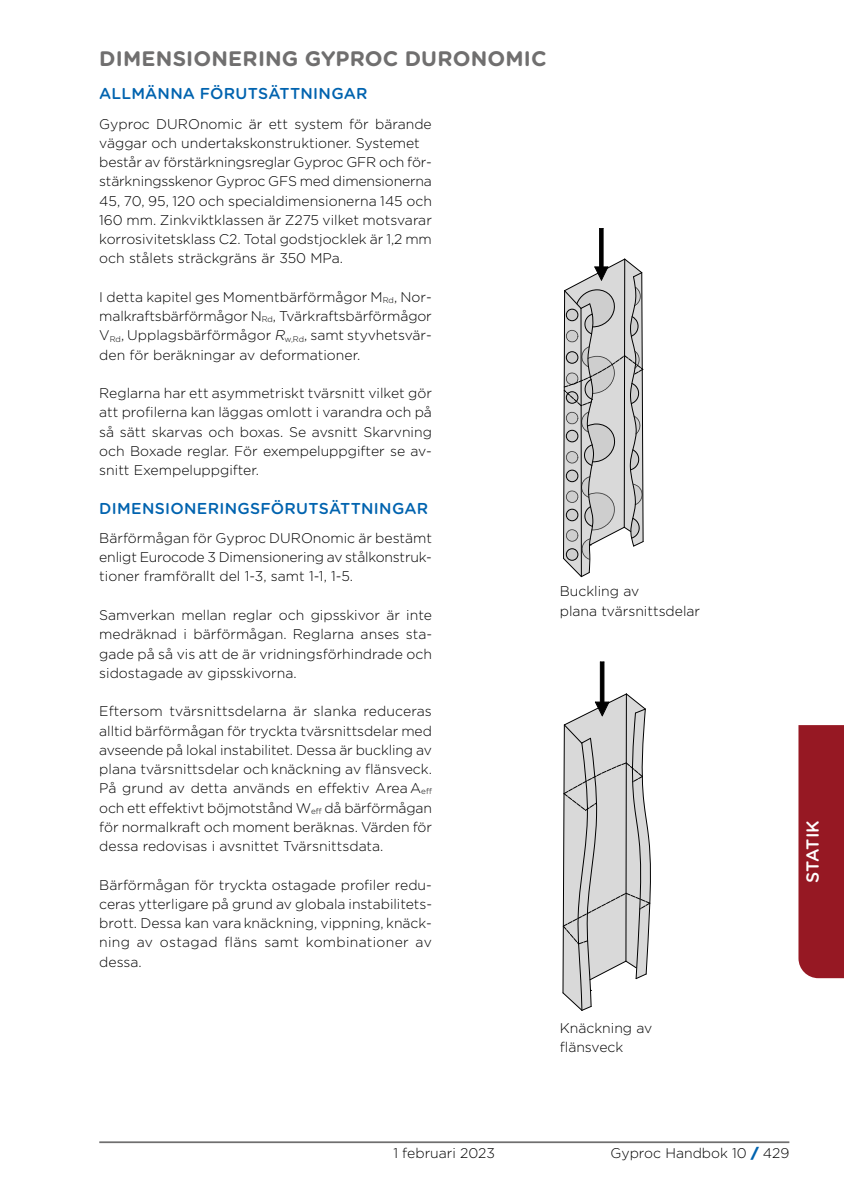
<style>
.page{position:relative;width:844px;height:1191px;background:#fff}
.page>*{position:absolute;margin:0;border:0;box-sizing:border-box;transform-origin:0 0}
.t1{font:700 21px "Gotham Rounded";letter-spacing:.005em;color:#706f6f}
.t2{font:500 17.5px "Gotham Rounded";letter-spacing:-.015em;color:#fff}
.t3{font:500 15.75px "Gotham Rounded";letter-spacing:.015em;color:#0063af}
.t4{font:300 14px/19.2px "Gotham";color:#000;text-align:justify}
.s1{font-style:italic}
.s2{font-weight:900;color:#0063af}
</style>
<div class="page">
<hr style="left:99px;top:1141px;width:690px;height:2px;background:#706f6f">
<div style="left:798px;top:725px;width:45px;height:253px;background:#961823"></div>
<svg style="left:563px;top:228px;width:80px;height:349px"></svg>
<svg style="left:562px;top:661px;width:89px;height:349px"></svg>
<hr style="left:600px;top:662px;width:1px;height:40px;background:#000">
<hr style="left:603px;top:662px;width:1px;height:40px;background:#000">
<h1 class="t1" style="left:99px;top:44px;width:448px">DIMENSIONERING GYPROC DURONOMIC</h1>
<p class="t3" style="left:99px;top:83px;width:270px">ALLMÄNNA FÖRUTSÄTTNINGAR</p>
<p class="t4" style="left:99px;top:114px;width:334px;text-align:left">Gyproc DUROnomic är ett system för bärande väggar och undertakskonstruktioner. Systemet består av förstärkningsreglar Gyproc GFR och för&shy;stärkningsskenor Gyproc GFS med dimensionerna 45, 70, 95, 120 och specialdimensionerna 145 och 160 mm. Zinkviktklassen är Z275 vilket motsvarar korrosivitetsklass C2. Total godstjocklek är 1,2 mm och stålets sträckgräns är 350 MPa.</p>
<p class="t4" style="left:99px;top:287px;width:334px">I detta kapitel ges Momentbärförmågor M<sub>Rd</sub>, Nor&shy;malkraftsbärförmågor N<sub>Rd</sub>, Tvärkraftsbärförmågor V<sub>Rd</sub>, Upplagsbärförmågor <span class="s1">R</span><sub>w,Rd</sub>, samt styvhetsvär&shy;den för beräkningar av deformationer.</p>
<p class="t4" style="left:99px;top:383px;width:334px">Reglarna har ett asymmetriskt tvärsnitt vilket gör att profilerna kan läggas omlott i varandra och på så sätt skarvas och boxas. Se avsnitt Skarvning och Boxade reglar. För exempeluppgifter se av&shy;snitt Exempeluppgifter.</p>
<p class="t3" style="left:99px;top:497px;width:330px">DIMENSIONERINGSFÖRUTSÄTTNINGAR</p>
<p class="t4" style="left:99px;top:528px;width:334px">Bärförmågan för Gyproc DUROnomic är bestämt enligt Eurocode 3 Dimensionering av stålkonstruk&shy;tioner framförallt del 1-3, samt 1-1, 1-5.</p>
<p class="t4" style="left:99px;top:605px;width:334px">Samverkan mellan reglar och gipsskivor är inte medräknad i bärförmågan. Reglarna anses sta&shy;gade på så vis att de är vridningsförhindrade och sidostagade av gipsskivorna.</p>
<p class="t4" style="left:99px;top:701px;width:334px">Eftersom tvärsnittsdelarna är slanka reduceras alltid bärförmågan för tryckta tvärsnittsdelar med avseende på lokal instabilitet. Dessa är buckling av plana tvärsnittsdelar och knäckning av flänsveck.<br>På grund av detta används en effektiv Area A<sub>eff </sub>och ett effektivt böjmotstånd W<sub>eff</sub> då bärförmågan för normalkraft och moment beräknas. Värden för dessa redovisas i avsnittet Tvärsnittsdata.</p>
<p class="t4" style="left:99px;top:874px;width:334px">Bärförmågan för tryckta ostagade profiler redu&shy;ceras ytterligare på grund av globala instabilitets&shy;brott. Dessa kan vara knäckning, vippning, knäck&shy;ning av ostagad fläns samt kombinationer av dessa.</p>
<p class="t4" style="left:559px;top:581px;width:142px">Buckling av<br>plana tvärsnittsdelar</p>
<p class="t4" style="left:559px;top:1018px;width:94px">Knäckning av flänsveck</p>
<p class="t2" style="left:800px;top:883px;width:64px;rotate:-90deg">STATIK</p>
<p class="t4" style="left:393px;top:1142px;width:103px">1 februari 2023</p>
<p class="t4" style="left:610px;top:1142px;width:180px">Gyproc Handbok 10 <span class="s2">/</span> 429</p>
</div>
